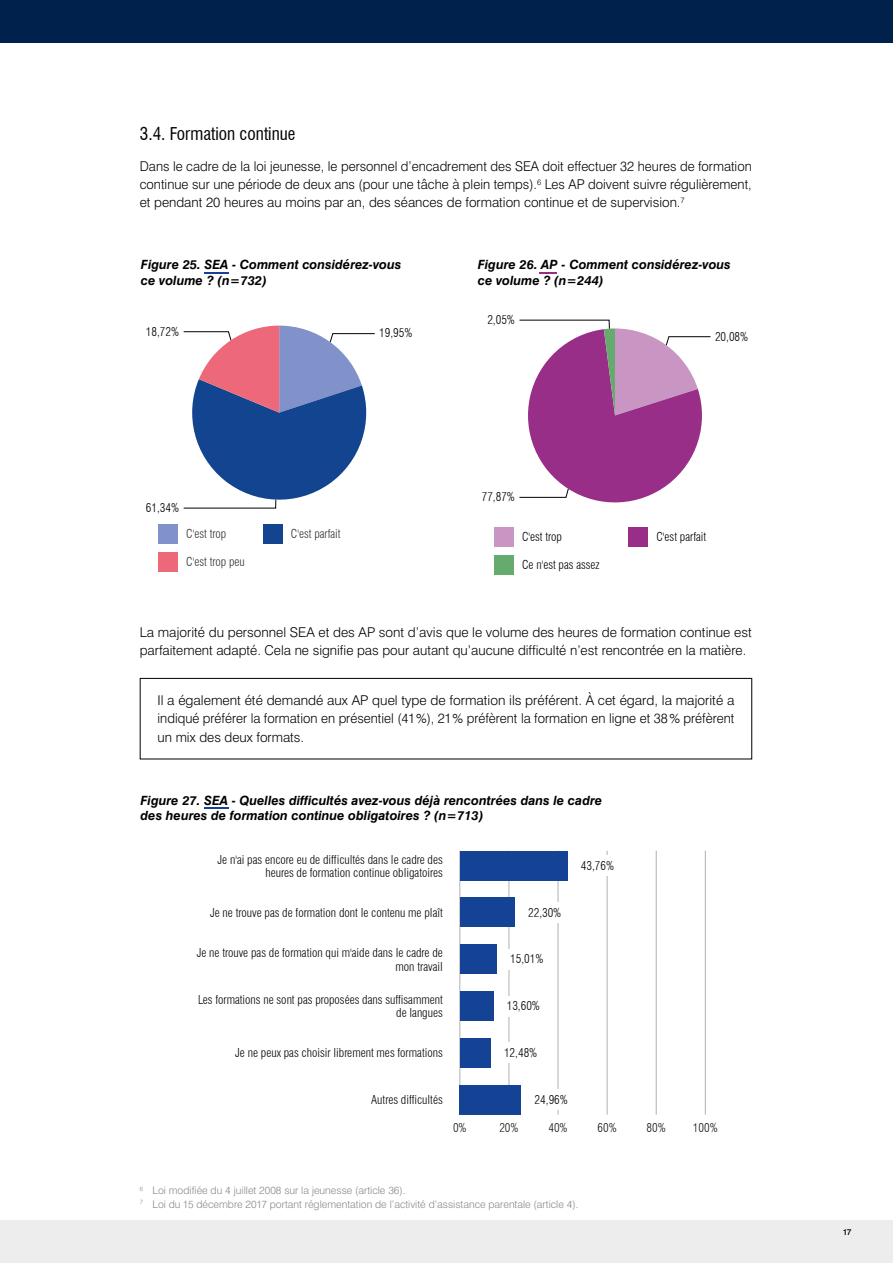
<style>
.page{position:relative;width:893px;height:1263px;background:#fff}
.page>*{position:absolute;margin:0;border:0;box-sizing:border-box;transform-origin:0 0}
.H3_Titre_3{font:condensed 17.25px "Swiss 721 BT";color:#000}
.Texte_COURANT{font:300 13.5px/18px "Swiss 721 BT";color:#000;text-align:justify}
.t1{font:italic 700 12.75px/15.3px "Swiss 721 BT";color:#000}
.t2{font:300 condensed 12px/13.2px "Swiss 721 BT";color:#070606;text-align:right}
.t3{font:300 condensed 12px "Swiss 721 BT";color:#010202}
.t4{font:300 condensed 12px "Swiss 721 BT";color:#333}
.t5{font:300 condensed 12px "Swiss 721 BT";color:#1c1c1a}
.Note_de_pied{font:300 10.5px "Swiss 721 BT";color:#878787}
.t6{font:500 8.55px "Swiss 721 BT";color:#000}
</style>
<div class="page">
<div style="left:0;top:1220px;width:893px;height:43px;background:#ededed"></div>
<div style="left:0;top:0;width:893px;height:43px;background:#01214d"></div>
<div style="left:140px;top:678px;width:612px;height:81px;border:1px solid #000"></div>
<svg style="left:183px;top:326px;width:192px;height:183px"></svg>
<div style="left:158px;top:524px;width:20px;height:20px;background:#8092c9"></div>
<div style="left:263px;top:524px;width:19px;height:20px;background:#12448f"></div>
<div style="left:158px;top:552px;width:20px;height:20px;background:#ed6878"></div>
<svg style="left:204px;top:272px;width:25px;height:1px"></svg>
<svg style="left:519px;top:319px;width:192px;height:184px"></svg>
<div style="left:494px;top:527px;width:20px;height:19px;background:#c996c3"></div>
<div style="left:628px;top:527px;width:20px;height:19px;background:#992e88"></div>
<div style="left:494px;top:555px;width:20px;height:20px;background:#64ab6d"></div>
<svg style="left:539px;top:272px;width:18px;height:1px"></svg>
<hr style="left:459px;top:851px;width:1px;height:264px;background:#b1b2af">
<hr style="left:509px;top:851px;width:1px;height:264px;background:#b1b2af">
<hr style="left:558px;top:851px;width:1px;height:264px;background:#b1b2af">
<hr style="left:607px;top:851px;width:1px;height:264px;background:#b1b2af">
<hr style="left:656px;top:851px;width:1px;height:264px;background:#b1b2af">
<hr style="left:705px;top:851px;width:1px;height:264px;background:#b1b2af">
<div style="left:460px;top:851px;width:107px;height:29px;background:#144295"></div>
<div style="left:460px;top:897px;width:55px;height:30px;background:#144295"></div>
<div style="left:460px;top:944px;width:37px;height:30px;background:#144295"></div>
<div style="left:460px;top:991px;width:33px;height:30px;background:#144295"></div>
<div style="left:460px;top:1038px;width:30px;height:30px;background:#144295"></div>
<div style="left:460px;top:1085px;width:61px;height:30px;background:#144295"></div>
<svg style="left:607px;top:855px;width:1px;height:21px"></svg>
<svg style="left:558px;top:902px;width:1px;height:21px"></svg>
<svg style="left:509px;top:949px;width:1px;height:20px"></svg>
<svg style="left:509px;top:996px;width:1px;height:20px"></svg>
<svg style="left:509px;top:1043px;width:1px;height:20px"></svg>
<svg style="left:558px;top:1089px;width:1px;height:21px"></svg>
<hr style="left:204px;top:807px;width:24px;height:2px;background:#144295">
<h3 class="H3_Titre_3" style="left:140px;top:124px;width:157px">3.4. Formation continue</h3>
<p class="Texte_COURANT" style="left:140px;top:157px;width:613px">Dans le cadre de la loi jeunesse, le personnel d’encadrement des SEA doit effectuer 32 heures de formation continue sur une période de deux ans (pour une tâche à plein temps).<sup>6</sup> Les AP doivent suivre régulièrement, et pendant 20 heures au moins par an, des séances de formation continue et de supervision.<sup>7</sup></p>
<p class="t1" style="left:141px;top:257px;width:262px">Figure 25. SEA - Comment considérez-vous ce volume ? (n=732)</p>
<p class="t1" style="left:478px;top:257px;width:254px">Figure 26. AP - Comment considérez-vous ce volume ? (n=244)</p>
<p class="t3" style="left:146px;top:324px;width:35px">18,72%</p>
<p class="t3" style="left:379px;top:326px;width:35px">19,95%</p>
<p class="t3" style="left:487px;top:312px;width:29px">2,05%</p>
<p class="t3" style="left:715px;top:329px;width:35px">20,08%</p>
<p class="t3" style="left:146px;top:500px;width:35px">61,34%</p>
<p class="t3" style="left:482px;top:490px;width:35px">77,87%</p>
<p class="t4" style="left:186px;top:526px;width:42px">C'est trop</p>
<p class="t4" style="left:291px;top:526px;width:51px">C'est parfait</p>
<p class="t4" style="left:186px;top:554px;width:60px">C'est trop peu</p>
<p class="t3" style="left:522px;top:529px;width:42px">C'est trop</p>
<p class="t3" style="left:656px;top:529px;width:51px">C'est parfait</p>
<p class="t3" style="left:522px;top:557px;width:79px">Ce n'est pas assez</p>
<p class="Texte_COURANT" style="left:140px;top:623px;width:613px">La majorité du personnel SEA et des AP sont d’avis que le volume des heures de formation continue est parfaitement adapté. Cela ne signifie pas pour autant qu’aucune difficulté n’est rencontrée en la matière.</p>
<p class="Texte_COURANT" style="left:158px;top:691px;width:578px">Il a également été demandé aux AP quel type de formation ils préférent. À cet égard, la majorité a indiqué préférer la formation en présentiel (41%), 21% préfèrent la formation en ligne et 38% préfèrent un mix des deux formats.</p>
<p class="t1" style="left:141px;top:792px;width:463px">Figure 27. SEA - Quelles difficultés avez-vous déjà rencontrées dans le cadre des heures de formation continue obligatoires ? (n=713)</p>
<p class="t2" style="left:218px;top:853px;width:227px">Je n'ai pas encore eu de difficultés dans le cadre des heures de formation continue obligatoires</p>
<p class="t2" style="left:210px;top:906px;width:234px">Je ne trouve pas de formation dont le contenu me plaît</p>
<p class="t2" style="left:197px;top:946px;width:248px">Je ne trouve pas de formation qui m'aide dans le cadre de mon travail</p>
<p class="t2" style="left:198px;top:993px;width:246px">Les formations ne sont pas proposées dans suffisamment de langues</p>
<p class="t2" style="left:235px;top:1046px;width:209px">Je ne peux pas choisir librement mes formations</p>
<p class="t2" style="left:371px;top:1093px;width:73px">Autres difficultés</p>
<p class="t2" style="left:581px;top:859px;width:35px">43,76%</p>
<p class="t2" style="left:528px;top:906px;width:35px">22,30%</p>
<p class="t2" style="left:510px;top:952px;width:35px">15,01%</p>
<p class="t2" style="left:507px;top:999px;width:35px">13,60%</p>
<p class="t2" style="left:504px;top:1046px;width:35px">12,48%</p>
<p class="t2" style="left:535px;top:1093px;width:35px">24,96%</p>
<p class="t5" style="left:453px;top:1120px;width:15px">0%</p>
<p class="t5" style="left:499px;top:1120px;width:21px">20%</p>
<p class="t5" style="left:548px;top:1120px;width:21px">40%</p>
<p class="t5" style="left:597px;top:1120px;width:21px">60%</p>
<p class="t5" style="left:647px;top:1120px;width:21px">80%</p>
<p class="t5" style="left:693px;top:1120px;width:26px">100%</p>
<p class="Note_de_pied" style="left:140px;top:1184px;width:267px"><sup>6</sup> Loi modifiée du 4 juillet 2008 sur la jeunesse (article 36).</p>
<p class="Note_de_pied" style="left:140px;top:1197px;width:440px"><sup>7</sup> Loi du 15 décembre 2017 portant réglementation de l’activité d’assistance parentale (article 4).</p>
<p class="t6" style="left:843px;top:1227px;width:10px">17</p>
</div>
